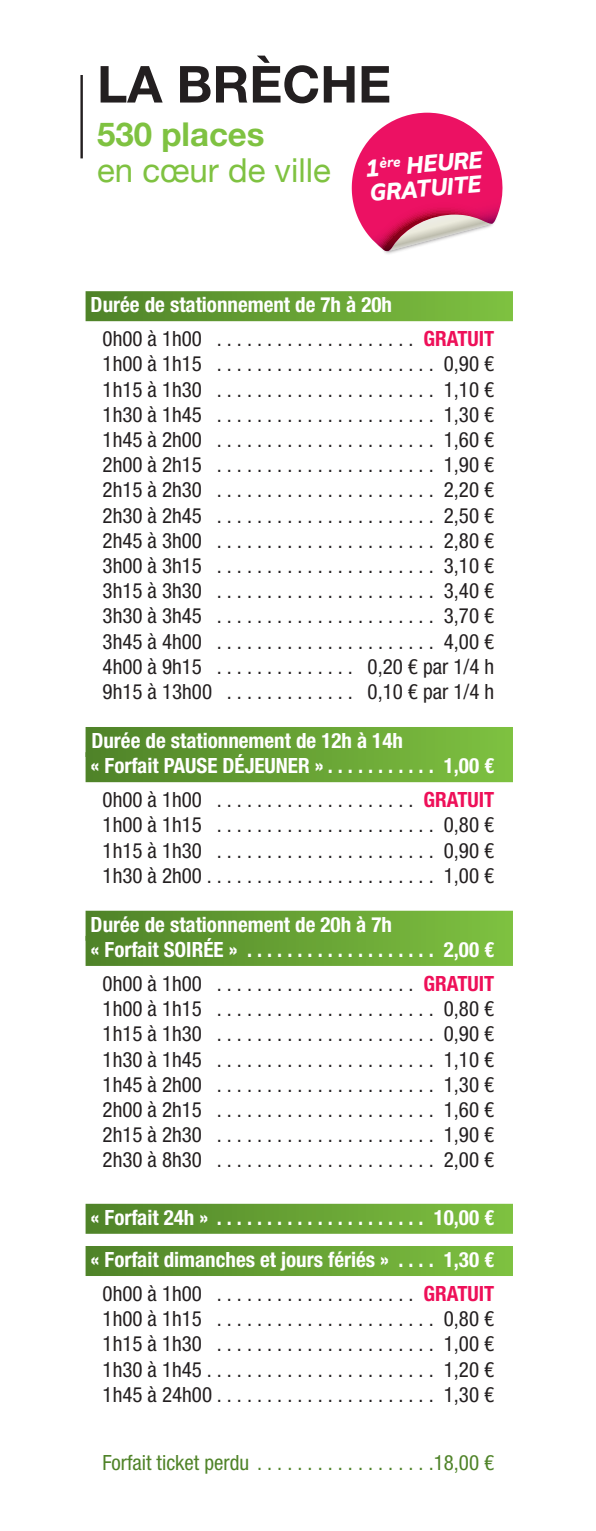
<style>
.page{position:relative;width:596px;height:1531px;background:#fff}
.page>*{position:absolute;margin:0;border:0;box-sizing:border-box;transform-origin:0 0}
.t1{font:700 51px "Helvetica Neue LT Std";color:#231f20}
.t2{font:33px/36px "Helvetica Neue";color:#7fc241}
.t3{font:italic 700 23.7px/24px "Amino";color:#fff;text-align:right}
.t4{font:condensed 21px/25.2px "Helvetica Neue LT Std";color:#231f20}
.t5{font:700 condensed 21px "Helvetica Neue LT Std";color:#fff}
.t6{font:condensed 21px "Helvetica Neue LT Std";color:#4f8328}
.s1{font-family:"Helvetica Neue LT Std";font-weight:700}
.s2{font-weight:700;color:#ee1059}
</style>
<div class="page">
<div style="left:85px;top:291px;width:427px;height:30px;background:linear-gradient(to right,#4f8328,#7fc141)"></div>
<div style="left:85px;top:727px;width:427px;height:30px;background:linear-gradient(to right,#4f8328,#7fc141)"></div>
<div style="left:85px;top:752px;width:427px;height:30px;background:linear-gradient(to right,#4f8328,#7fc141)"></div>
<div style="left:85px;top:911px;width:427px;height:30px;background:linear-gradient(to right,#4f8328,#7fc141)"></div>
<div style="left:85px;top:936px;width:427px;height:30px;background:linear-gradient(to right,#4f8328,#7fc141)"></div>
<div style="left:85px;top:1204px;width:427px;height:30px;background:linear-gradient(to right,#4f8328,#7fc141)"></div>
<div style="left:85px;top:1246px;width:427px;height:30px;background:linear-gradient(to right,#4f8328,#7fc141)"></div>
<hr style="left:80px;top:75px;width:3px;height:83px;background:#231f20">
<svg style="left:351px;top:113px;width:152px;height:141px"></svg>
<p class="t1" style="left:97px;top:53px;width:295px">LA BRÈCHE</p>
<p class="t2" style="left:97px;top:118px;width:235px"><span class="s1">530 places<br></span>en cœur de ville</p>
<p class="t3" style="left:366px;top:156px;width:116px;rotate:-5deg">HEURE<br>GRATUITE</p>
<p class="t5" style="left:91px;top:292px;width:303px">Durée de stationnement de 7h à 20h</p>
<p class="t4" style="left:102px;top:326px;width:393px">0h00 à 1h00 . . . . . . . . . . . . . . . . . . . . <span class="s2">GRATUIT</span></p>
<p class="t4" style="left:102px;top:351px;width:393px">1h00 à 1h15 . . . . . . . . . . . . . . . . . . . . . . 0,90 €</p>
<p class="t4" style="left:102px;top:376px;width:393px">1h15 à 1h30 . . . . . . . . . . . . . . . . . . . . . . 1,10 €</p>
<p class="t4" style="left:102px;top:402px;width:393px">1h30 à 1h45 . . . . . . . . . . . . . . . . . . . . . . 1,30 €</p>
<p class="t4" style="left:102px;top:427px;width:393px">1h45 à 2h00 . . . . . . . . . . . . . . . . . . . . . . 1,60 €</p>
<p class="t4" style="left:102px;top:452px;width:393px">2h00 à 2h15 . . . . . . . . . . . . . . . . . . . . . . 1,90 €</p>
<p class="t4" style="left:102px;top:477px;width:393px">2h15 à 2h30 . . . . . . . . . . . . . . . . . . . . . . 2,20 €</p>
<p class="t4" style="left:102px;top:502px;width:393px">2h30 à 2h45 . . . . . . . . . . . . . . . . . . . . . . 2,50 €</p>
<p class="t4" style="left:102px;top:528px;width:393px">2h45 à 3h00 . . . . . . . . . . . . . . . . . . . . . . 2,80 €</p>
<p class="t4" style="left:102px;top:553px;width:393px">3h00 à 3h15 . . . . . . . . . . . . . . . . . . . . . . 3,10 €</p>
<p class="t4" style="left:102px;top:578px;width:393px">3h15 à 3h30 . . . . . . . . . . . . . . . . . . . . . . 3,40 €</p>
<p class="t4" style="left:102px;top:603px;width:393px">3h30 à 3h45 . . . . . . . . . . . . . . . . . . . . . . 3,70 €</p>
<p class="t4" style="left:102px;top:628px;width:393px">3h45 à 4h00 . . . . . . . . . . . . . . . . . . . . . . 4,00 €</p>
<p class="t4" style="left:102px;top:654px;width:393px">4h00 à 9h15 . . . . . . . . . . . . . . 0,20 € par 1/4 h</p>
<p class="t4" style="left:102px;top:679px;width:393px">9h15 à 13h00 . . . . . . . . . . . . . 0,10 € par 1/4 h</p>
<p class="t5" style="left:91px;top:728px;width:313px">Durée de stationnement de 12h à 14h</p>
<p class="t5" style="left:91px;top:753px;width:405px">« Forfait PAUSE DÉJEUNER » . . . . . . . . . . . 1,00 €</p>
<p class="t4" style="left:102px;top:787px;width:393px">0h00 à 1h00 . . . . . . . . . . . . . . . . . . . . <span class="s2">GRATUIT</span></p>
<p class="t4" style="left:102px;top:812px;width:393px">1h00 à 1h15 . . . . . . . . . . . . . . . . . . . . . . 0,80 €</p>
<p class="t4" style="left:102px;top:837px;width:393px">1h15 à 1h30 . . . . . . . . . . . . . . . . . . . . . . 0,90 €</p>
<p class="t4" style="left:102px;top:862px;width:393px">1h30 à 2h00 . . . . . . . . . . . . . . . . . . . . . . . 1,00 €</p>
<p class="t5" style="left:91px;top:912px;width:303px">Durée de stationnement de 20h à 7h</p>
<p class="t5" style="left:91px;top:937px;width:405px">« Forfait SOIRÉE » . . . . . . . . . . . . . . . . . . . 2,00 €</p>
<p class="t4" style="left:102px;top:971px;width:393px">0h00 à 1h00 . . . . . . . . . . . . . . . . . . . . <span class="s2">GRATUIT</span></p>
<p class="t4" style="left:102px;top:996px;width:393px">1h00 à 1h15 . . . . . . . . . . . . . . . . . . . . . . 0,80 €</p>
<p class="t4" style="left:102px;top:1021px;width:393px">1h15 à 1h30 . . . . . . . . . . . . . . . . . . . . . . 0,90 €</p>
<p class="t4" style="left:102px;top:1046px;width:393px">1h30 à 1h45 . . . . . . . . . . . . . . . . . . . . . . 1,10 €</p>
<p class="t4" style="left:102px;top:1071px;width:393px">1h45 à 2h00 . . . . . . . . . . . . . . . . . . . . . . 1,30 €</p>
<p class="t4" style="left:102px;top:1097px;width:393px">2h00 à 2h15 . . . . . . . . . . . . . . . . . . . . . . 1,60 €</p>
<p class="t4" style="left:102px;top:1122px;width:393px">2h15 à 2h30 . . . . . . . . . . . . . . . . . . . . . . 1,90 €</p>
<p class="t4" style="left:102px;top:1147px;width:393px">2h30 à 8h30 . . . . . . . . . . . . . . . . . . . . . . 2,00 €</p>
<p class="t5" style="left:91px;top:1205px;width:405px">« Forfait 24h » . . . . . . . . . . . . . . . . . . . . . 10,00 €</p>
<p class="t5" style="left:91px;top:1247px;width:405px">« Forfait dimanches et jours fériés » . . . . 1,30 €</p>
<p class="t4" style="left:102px;top:1281px;width:393px">0h00 à 1h00 . . . . . . . . . . . . . . . . . . . . <span class="s2">GRATUIT</span></p>
<p class="t4" style="left:102px;top:1306px;width:393px">1h00 à 1h15 . . . . . . . . . . . . . . . . . . . . . . 0,80 €</p>
<p class="t4" style="left:102px;top:1331px;width:393px">1h15 à 1h30 . . . . . . . . . . . . . . . . . . . . . . 1,00 €</p>
<p class="t4" style="left:102px;top:1356px;width:393px">1h30 à 1h45 . . . . . . . . . . . . . . . . . . . . . . . 1,20 €<br>1h45 à 24h00 . . . . . . . . . . . . . . . . . . . . . . 1,30 €</p>
<p class="t6" style="left:102px;top:1450px;width:393px">Forfait ticket perdu . . . . . . . . . . . . . . . . . 18,00 €</p>
</div>
